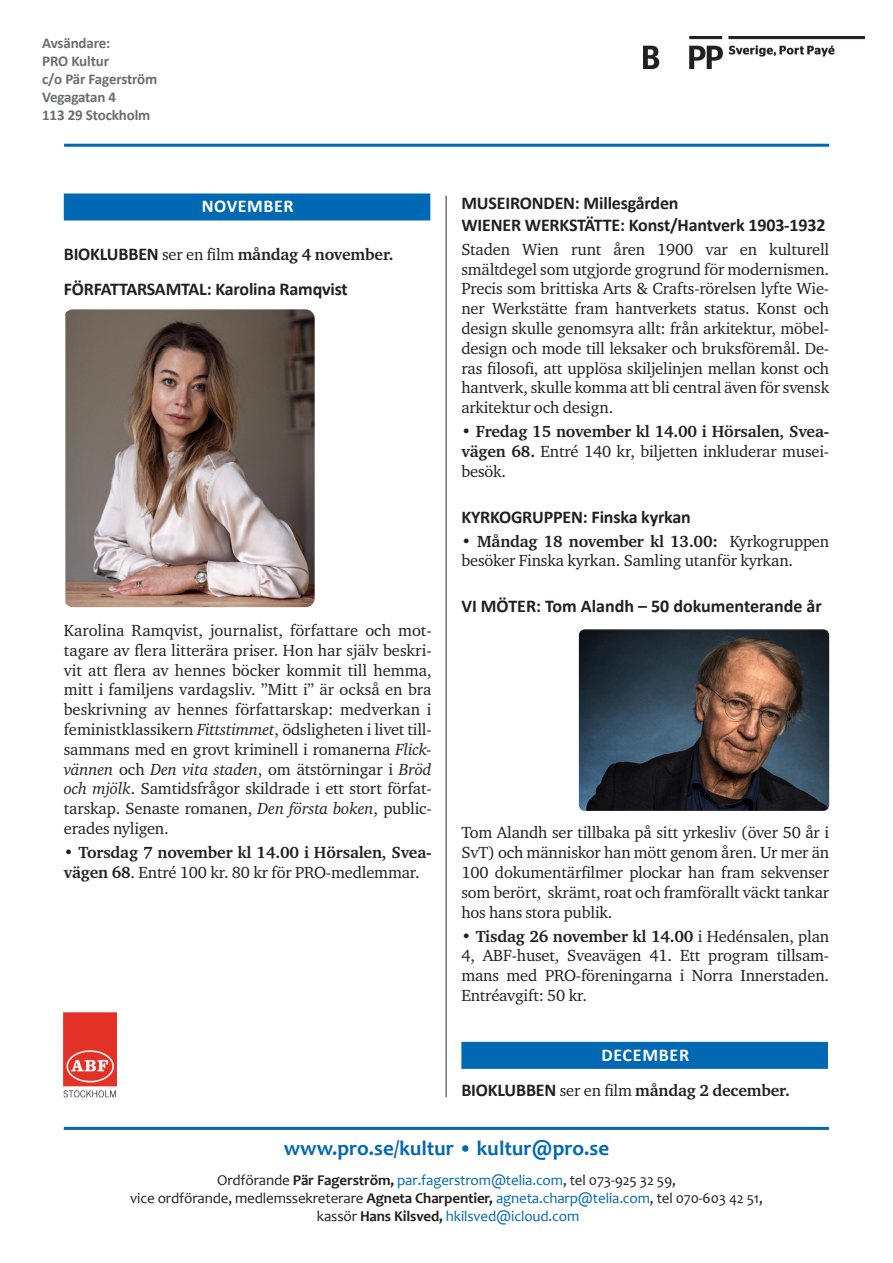
<style>
.page{position:relative;width:893px;height:1263px;background:#fff}
.page>*{position:absolute;margin:0;border:0;box-sizing:border-box;transform-origin:0 0}
.t1{font:700 21px "Candara";color:#0168b3}
.Rubrik_1{font:700 18px "Calibri";letter-spacing:-.01em;color:#231f20}
.Brödtext{font:700 18px "Calibri";letter-spacing:.03em;color:#fff}
.Brödtext-2{font:16.5px/19.8px "Charter ITC Std";letter-spacing:-.01em;color:#231f20;text-align:justify}
.Brödtext-3{font:700 16.5px/19.8px "Charter ITC Std";letter-spacing:-.01em;color:#231f20}
.t2{font:15px "Candara";letter-spacing:-.01em;color:#231f20}
.Brödtext-4{font:700 15px "Calibri";letter-spacing:-.01em;color:#6c6d70}
.t3{font:15px "Candara";letter-spacing:-.01em;color:#0168b3}
.s1{font-family:"Calibri";font-size:18px}
.s2{font-weight:400}
.s3{font-style:italic}
.s4{font-weight:700}
.s5{color:#0168b3}
.s6{color:#231f20}
.s7{font-weight:700;color:#231f20}
</style>
<div class="page">
<hr style="left:446px;top:196px;width:1px;height:901px;background:#231f20">
<img style="left:643px;top:37px;width:221px;height:32px">
<hr style="left:64px;top:1127px;width:765px;height:3px;background:#0168b3">
<hr style="left:64px;top:144px;width:765px;height:3px;background:#0168b3">
<img style="left:64px;top:1013px;width:52px;height:84px">
<div style="left:461px;top:1042px;width:367px;height:27px;background:#0168b3"></div>
<img style="left:579px;top:629px;width:250px;height:182px">
<div style="left:64px;top:193px;width:366px;height:27px;background:#0168b3"></div>
<img style="left:65px;top:309px;width:250px;height:298px">
<p class="Brödtext-4" style="left:42px;top:34px;width:70px">Avsändare:</p>
<p class="Brödtext-4" style="left:42px;top:52px;width:68px">PRO Kultur</p>
<p class="Brödtext-4" style="left:42px;top:70px;width:117px">c/o Pär Fagerström</p>
<p class="Brödtext-4" style="left:42px;top:88px;width:76px">Vegagatan 4</p>
<p class="Brödtext-4" style="left:42px;top:106px;width:110px">113 29 Stockholm</p>
<p class="Brödtext" style="left:202px;top:195px;width:93px">NOVEMBER</p>
<p class="Brödtext-3" style="left:64px;top:244px;width:331px"><span class="s1">BIOKLUBBEN</span> <span class="s2">ser en film</span> måndag 4 november.</p>
<p class="Rubrik_1" style="left:64px;top:277px;width:286px">FÖRFATTARSAMTAL: Karolina Ramqvist</p>
<p class="Brödtext-2" style="left:64px;top:620px;width:369px">Karolina Ramqvist, journalist, författare och mot&shy;tagare av flera litterära priser. Hon har själv beskri&shy;vit att flera av hennes böcker kommit till hemma, mitt i familjens vardagsliv. ”Mitt i” är också en bra beskrivning av hennes författarskap: medverkan i feministklassikern <span class="s3">Fittstimmet</span>, ödsligheten i livet till&shy;sammans med en grovt kriminell i romanerna <span class="s3">Flick&shy;vännen</span> och <span class="s3">Den vita staden</span>, om ätstörningar i <span class="s3">Bröd och mjölk</span>. Samtidsfrågor skildrade i ett stort förfat&shy;tarskap. Senaste romanen, <span class="s3">Den första boken</span>, public&shy;erades nyligen.</p>
<p class="Brödtext-3" style="left:64px;top:842px;width:369px">• Torsdag 7 november kl 14.00 i Hörsalen, Svea&shy;vägen 68<span class="s2">. Entré 100 kr. 80 kr för PRO-medlemmar.</span></p>
<p class="Rubrik_1" style="left:461px;top:192px;width:219px">MUSEIRONDEN: Millesgården</p>
<p class="Rubrik_1" style="left:461px;top:213px;width:366px">WIENER WERKSTÄTTE: Konst/Hantverk 1903-1932</p>
<p class="Brödtext-2" style="left:461px;top:239px;width:369px">Staden Wien runt åren 1900 var en kulturell smältdegel som utgjorde grogrund för modernismen.<br>Precis som brittiska Arts &amp; Crafts-rörelsen lyfte Wie&shy;ner Werkstätte fram hantverkets status. Konst och design skulle genomsyra allt: från arkitektur, möbel&shy;design och mode till leksaker och bruksföremål. De&shy;ras filosofi, att upplösa skiljelinjen mellan konst och hantverk, skulle komma att bli central även för svensk arkitektur och design.</p>
<p class="Brödtext-3" style="left:461px;top:421px;width:369px;text-align:justify">• Fredag 15 november kl 14.00 i Hörsalen, Svea&shy;vägen 68. <span class="s2">Entré 140 kr, biljetten inkluderar musei&shy;besök.</span></p>
<p class="Rubrik_1" style="left:461px;top:505px;width:231px">KYRKOGRUPPEN: Finska kyrkan</p>
<p class="Brödtext-2" style="left:461px;top:531px;width:369px"><span class="s4">• Måndag 18 november kl 13.00:</span> Kyrkogruppen besöker Finska kyrkan. Samling utanför kyrkan.</p>
<p class="Rubrik_1" style="left:461px;top:594px;width:362px">VI MÖTER: Tom Alandh – 50 dokumenterande år</p>
<p class="Brödtext-2" style="left:461px;top:822px;width:369px">Tom Alandh ser tillbaka på sitt yrkesliv (över 50 år i SvT) och människor han mött genom åren. Ur mer än 100 dokumentärfilmer plockar han fram sekvenser som berört, skrämt, roat och framförallt väckt tankar hos hans stora publik.</p>
<p class="Brödtext-2" style="left:461px;top:926px;width:369px"><span class="s4">• Tisdag 26 november kl 14.00</span> i Hedénsalen, plan 4, ABF-huset, Sveavägen 41. Ett program tillsam&shy;mans med PRO-föreningarna i Norra Innerstaden.<br>Entréavgift: 50 kr.</p>
<p class="Brödtext" style="left:601px;top:1043px;width:89px">DECEMBER</p>
<p class="Brödtext-3" style="left:461px;top:1080px;width:330px"><span class="s1">BIOKLUBBEN</span> <span class="s2">ser en film</span> måndag 2 december.</p>
<p class="t1" style="left:284px;top:1134px;width:327px">www.pro.se/kultur • kultur@pro.se</p>
<p class="t2" style="left:217px;top:1171px;width:460px">Ordförande <span class="s4">Pär Fagerström,</span> <span class="s5">par.fagerstrom@telia.com</span>, tel 073-925 32 59,</p>
<p class="t2" style="left:130px;top:1189px;width:634px">vice ordförande, medlemssekreterare <span class="s4">Agneta Charpentier,</span> <span class="s5">agneta.charp@telia.com</span>, tel 070-603 42 51,</p>
<p class="t3" style="left:317px;top:1207px;width:264px"><span class="s6">kassör</span> <span class="s7">Hans Kilsved,</span> hkilsved@icloud.com</p>
</div>
